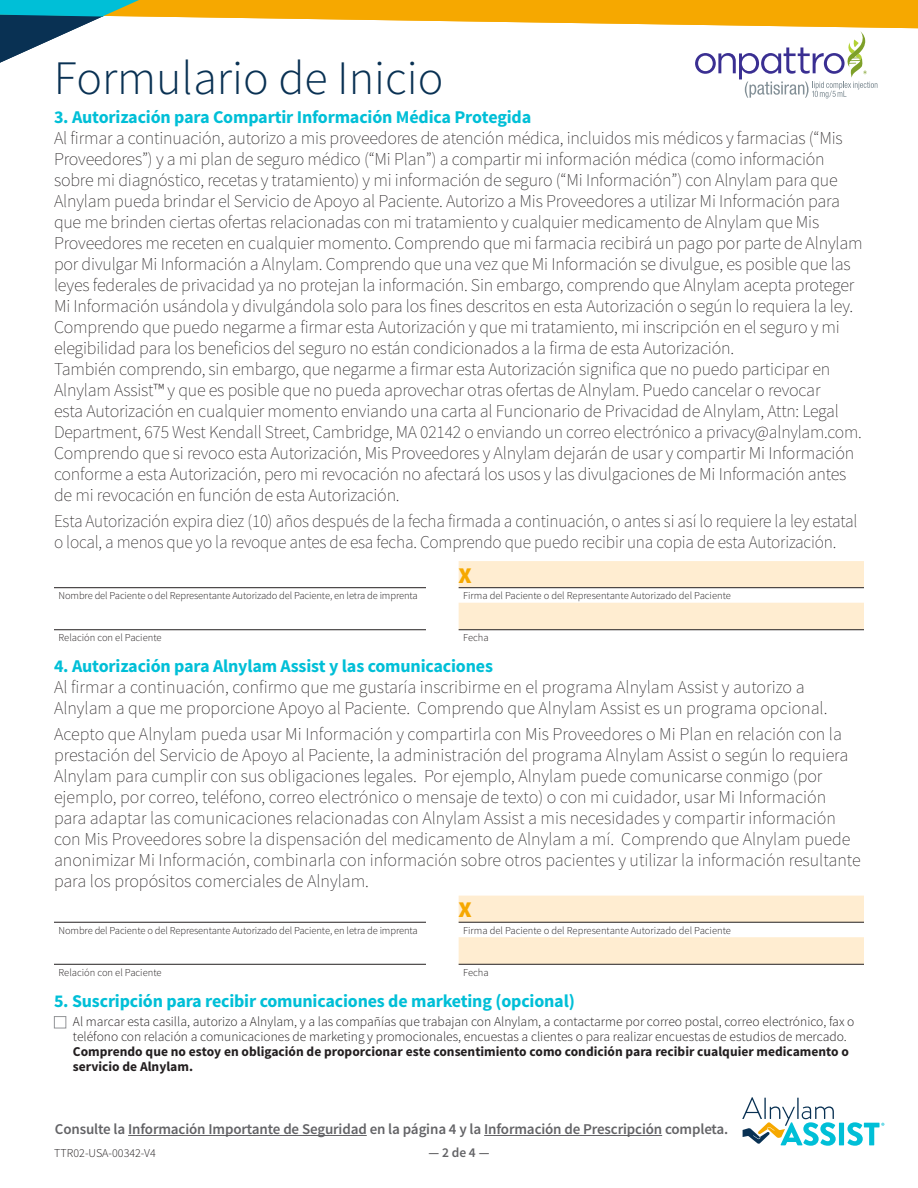
<style>
.page{position:relative;width:918px;height:1188px;background:#fff}
.page>*{position:absolute;margin:0;border:0;box-sizing:border-box;transform-origin:0 0}
.t1{font:300 48px "Source Sans Pro";color:#093153}
.t2{font:900 22.5px "Source Sans Pro";color:#f6a800}
.t3{font:200 18px/21px "Source Sans Pro";letter-spacing:-.01em;color:#231f20}
.t4{font:200 18px/21px "Source Sans Pro";letter-spacing:-.01em;color:#231f20;scale:.96 1}
.t5{font:700 18px "Source Sans Pro";letter-spacing:-.01em;color:#00bfd7}
.t6{font:600 15px "Source Sans Pro";letter-spacing:-.01em;color:#636366}
.t7{font:300 13.5px/15px "Source Sans Pro";color:#231f20}
.t8{font:600 13.5px "Source Sans Pro";color:#636366}
.t9{font:300 12px "Source Sans Pro";color:#231f20}
.t10{font:300 10.5px "Source Sans Pro";letter-spacing:-.01em;color:#231f20}
.s1{font-weight:700}
</style>
<div class="page">
<svg style="left:742px;top:1097px;width:94px;height:49px"></svg>
<div style="left:839px;top:1123px;width:5px;height:22px;background:#00bfd7"></div>
<svg style="left:847px;top:1122px;width:37px;height:24px"></svg>
<svg style="left:0;top:0;width:918px;height:99px"></svg>
<hr style="left:128px;top:1135px;width:239px;height:1px;background:#636366">
<hr style="left:484px;top:1135px;width:178px;height:1px;background:#636366">
<svg style="left:459px;top:561px;width:405px;height:68px"></svg>
<hr style="left:459px;top:587px;width:405px;height:1px;background:#231f20">
<hr style="left:54px;top:587px;width:372px;height:1px;background:#231f20">
<hr style="left:54px;top:629px;width:372px;height:1px;background:#231f20">
<hr style="left:459px;top:629px;width:405px;height:1px;background:#231f20">
<svg style="left:459px;top:896px;width:405px;height:68px"></svg>
<hr style="left:459px;top:922px;width:405px;height:1px;background:#231f20">
<hr style="left:54px;top:922px;width:372px;height:1px;background:#231f20">
<hr style="left:54px;top:964px;width:372px;height:1px;background:#231f20">
<hr style="left:459px;top:964px;width:405px;height:1px;background:#231f20">
<div style="left:54px;top:1016px;width:12px;height:12px;border:1px solid #939598"></div>
<h1 class="t1" style="left:54px;top:49px;width:391px">Formulario de Inicio</h1>
<p class="t5" style="left:54px;top:105px;width:479px">3. Autorización para Compartir Información Médica Protegida</p>
<p class="t3" style="left:54px;top:128px;width:810px">Al firmar a continuación, autorizo a mis proveedores de atención médica, incluidos mis médicos y farmacias (“Mis Proveedores”) y a mi plan de seguro médico (“Mi Plan”) a compartir mi información médica (como información sobre mi diagnóstico, recetas y tratamiento) y mi información de seguro (“Mi Información”) con Alnylam para que Alnylam pueda brindar el Servicio de Apoyo al Paciente. Autorizo a Mis Proveedores a utilizar Mi Información para que me brinden ciertas ofertas relacionadas con mi tratamiento y cualquier medicamento de Alnylam que Mis Proveedores me receten en cualquier momento. Comprendo que mi farmacia recibirá un pago por parte de Alnylam por divulgar Mi Información a Alnylam. Comprendo que una vez que Mi Información se divulgue, es posible que las leyes federales de privacidad ya no protejan la información. Sin embargo, comprendo que Alnylam acepta proteger Mi Información usándola y divulgándola solo para los fines descritos en esta Autorización o según lo requiera la ley.<br>Comprendo que puedo negarme a firmar esta Autorización y que mi tratamiento, mi inscripción en el seguro y mi elegibilidad para los beneficios del seguro no están condicionados a la firma de esta Autorización.</p>
<p class="t3" style="left:54px;top:359px;width:809px">También comprendo, sin embargo, que negarme a firmar esta Autorización significa que no puedo participar en Alnylam Assist™ y que es posible que no pueda aprovechar otras ofertas de Alnylam. Puedo cancelar o revocar<br>esta Autorización en cualquier momento enviando una carta al Funcionario de Privacidad de Alnylam, Attn: Legal Department, 675 West Kendall Street, Cambridge, MA 02142 o enviando un correo electrónico a privacy@alnylam.com.<br>Comprendo que si revoco esta Autorización, Mis Proveedores y Alnylam dejarán de usar y compartir Mi Información conforme a esta Autorización, pero mi revocación no afectará los usos y las divulgaciones de Mi Información antes de mi revocación en función de esta Autorización.</p>
<p class="t4" style="left:54px;top:510px;width:838px">Esta Autorización expira diez (10) años después de la fecha firmada a continuación, o antes si así lo requiere la ley estatal o local, a menos que yo la revoque antes de esa fecha. Comprendo que puedo recibir una copia de esta Autorización.</p>
<p class="t2" style="left:459px;top:560px;width:15px">X</p>
<p class="t10" style="left:59px;top:589px;width:361px">Nombre del Paciente o del Representante Autorizado del Paciente, en letra de imprenta</p>
<p class="t10" style="left:463px;top:589px;width:269px">Firma del Paciente o del Representante Autorizado del Paciente</p>
<p class="t10" style="left:59px;top:632px;width:105px">Relación con el Paciente</p>
<p class="t10" style="left:463px;top:632px;width:27px">Fecha</p>
<p class="t5" style="left:54px;top:655px;width:441px">4. Autorización para Alnylam Assist y las comunicaciones</p>
<p class="t3" style="left:54px;top:677px;width:775px">Al firmar a continuación, confirmo que me gustaría inscribirme en el programa Alnylam Assist y autorizo a<br>Alnylam a que me proporcione Apoyo al Paciente. Comprendo que Alnylam Assist es un programa opcional.</p>
<p class="t3" style="left:54px;top:723px;width:808px">Acepto que Alnylam pueda usar Mi Información y compartirla con Mis Proveedores o Mi Plan en relación con la prestación del Servicio de Apoyo al Paciente, la administración del programa Alnylam Assist o según lo requiera Alnylam para cumplir con sus obligaciones legales. Por ejemplo, Alnylam puede comunicarse conmigo (por ejemplo, por correo, teléfono, correo electrónico o mensaje de texto) o con mi cuidador, usar Mi Información para adaptar las comunicaciones relacionadas con Alnylam Assist a mis necesidades y compartir información con Mis Proveedores sobre la dispensación del medicamento de Alnylam a mí. Comprendo que Alnylam puede anonimizar Mi Información, combinarla con información sobre otros pacientes y utilizar la información resultante para los propósitos comerciales de Alnylam.</p>
<p class="t2" style="left:459px;top:895px;width:15px">X</p>
<p class="t10" style="left:59px;top:924px;width:361px">Nombre del Paciente o del Representante Autorizado del Paciente, en letra de imprenta</p>
<p class="t10" style="left:463px;top:924px;width:269px">Firma del Paciente o del Representante Autorizado del Paciente</p>
<p class="t10" style="left:59px;top:966px;width:105px">Relación con el Paciente</p>
<p class="t10" style="left:463px;top:966px;width:27px">Fecha</p>
<p class="t5" style="left:54px;top:989px;width:522px">5. Suscripción para recibir comunicaciones de marketing (opcional)</p>
<p class="t7" style="left:73px;top:1014px;width:783px">Al marcar esta casilla, autorizo a Alnylam, y a las compañías que trabajan con Alnylam, a contactarme por correo postal, correo electrónico, fax o teléfono con relación a comunicaciones de marketing y promocionales, encuestas a clientes o para realizar encuestas de estudios de mercado.<br><span class="s1">Comprendo que no estoy en obligación de proporcionar este consentimiento como condición para recibir cualquier medicamento o servicio de Alnylam.</span></p>
<p class="t6" style="left:55px;top:1120px;width:675px">Consulte la Información Importante de Seguridad en la página 4 y la Información de Prescripción completa.</p>
<p class="t9" style="left:54px;top:1146px;width:103px">TTR02-USA-00342-V4</p>
<p class="t8" style="left:429px;top:1144px;width:62px">— 2 de 4 —</p>
</div>
